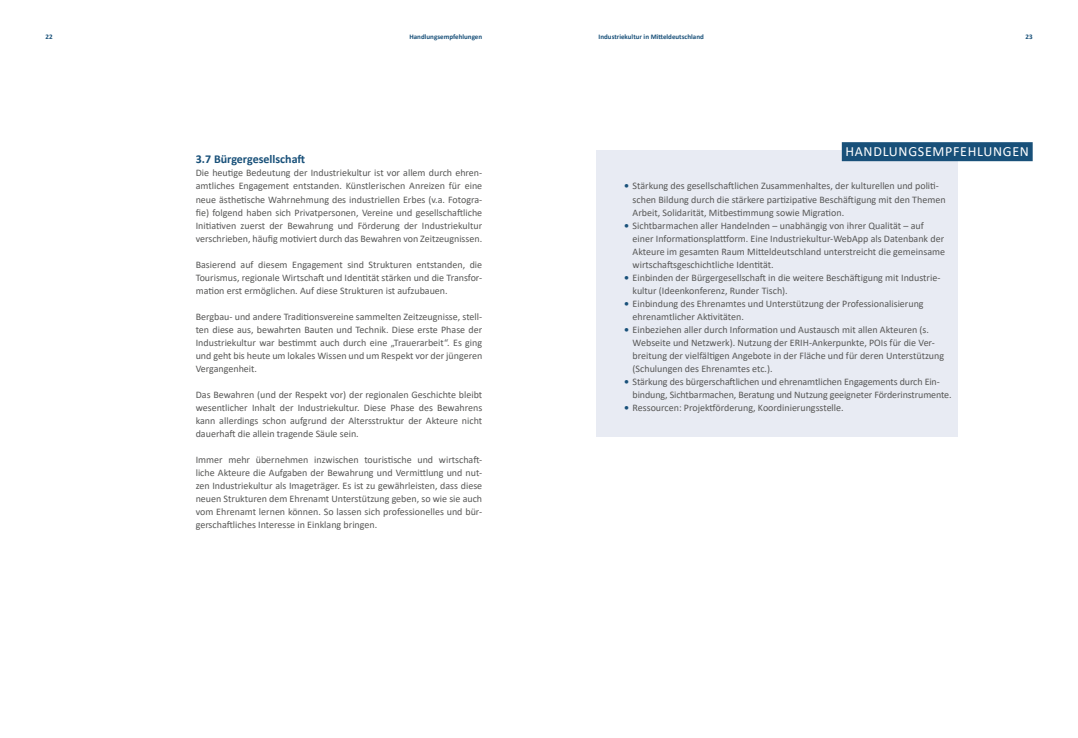
<style>
.page{position:relative;width:1078px;height:738px;background:#fff}
.page>*{position:absolute;margin:0;border:0;box-sizing:border-box;transform-origin:0 0}
.t1{font:14px "Calibri";letter-spacing:.05em;color:#fff}
.t2{font:700 12px "Calibri";color:#185079}
.t3{font:10px/13px "Calibri";color:#575756}
.t4{font:700 7px "Calibri";color:#185079}
.s1{font-weight:700;color:#185079}
</style>
<div class="page">
<div style="left:595px;top:150px;width:362px;height:286px;background:#e8ebf3"></div>
<div style="left:841px;top:142px;width:191px;height:19px;background:#185079"></div>
<p class="t4" style="left:46px;top:32px;width:9px">22</p>
<p class="t4" style="left:409px;top:32px;width:74px">Handlungsempfehlungen</p>
<p class="t4" style="left:598px;top:32px;width:107px">Industriekultur in Mitteldeutschland</p>
<p class="t4" style="left:1025px;top:32px;width:9px">23</p>
<p class="t2" style="left:196px;top:151px;width:111px">3.7 Bürgergesellschaft</p>
<p class="t3" style="left:196px;top:166px;width:288px;text-align:justify">Die heutige Bedeutung der Industriekultur ist vor allem durch ehren&shy;amtliches Engagement entstanden. Künstlerischen Anreizen für eine neue ästhetische Wahrnehmung des industriellen Erbes (v.a. Fotogra&shy;fie) folgend haben sich Privatpersonen, Vereine und gesellschaftliche Initiativen zuerst der Bewahrung und Förderung der Industriekultur verschrieben, häufig motiviert durch das Bewahren von Zeitzeugnissen.</p>
<p class="t3" style="left:196px;top:257px;width:288px;text-align:justify">Basierend auf diesem Engagement sind Strukturen entstanden, die Tourismus, regionale Wirtschaft und Identität stärken und die Transfor&shy;mation erst ermöglichen. Auf diese Strukturen ist aufzubauen.</p>
<p class="t3" style="left:196px;top:309px;width:288px;text-align:justify">Bergbau- und andere Traditionsvereine sammelten Zeitzeugnisse, stell&shy;ten diese aus, bewahrten Bauten und Technik. Diese erste Phase der Industriekultur war bestimmt auch durch eine „Trauerarbeit“. Es ging und geht bis heute um lokales Wissen und um Respekt vor der jüngeren Vergangenheit.</p>
<p class="t3" style="left:196px;top:387px;width:288px;text-align:justify">Das Bewahren (und der Respekt vor) der regionalen Geschichte bleibt wesentlicher Inhalt der Industriekultur. Diese Phase des Bewahrens kann allerdings schon aufgrund der Altersstruktur der Akteure nicht dauerhaft die allein tragende Säule sein.</p>
<p class="t3" style="left:196px;top:452px;width:288px;text-align:justify">Immer mehr übernehmen inzwischen touristische und wirtschaft&shy;liche Akteure die Aufgaben der Bewahrung und Vermittlung und nut&shy;zen Industriekultur als Imageträger. Es ist zu gewährleisten, dass diese neuen Strukturen dem Ehrenamt Unterstützung geben, so wie sie auch vom Ehrenamt lernen können. So lassen sich professionelles und bür&shy;gerschaftliches Interesse in Einklang bringen.</p>
<h1 class="t1" style="left:845px;top:141px;width:185px">HANDLUNGSEMPFEHLUNGEN</h1>
<p class="t3" style="left:632px;top:179px;width:314px;text-indent:-8px"><span class="s1">•</span> Stärkung des gesellschaftlichen Zusammenhaltes, der kulturellen und politi&shy;schen Bildung durch die stärkere partizipative Beschäftigung mit den Themen<br>Arbeit, Solidarität, Mitbestimmung sowie Migration.</p>
<p class="t3" style="left:632px;top:218px;width:314px;text-indent:-8px"><span class="s1">•</span> Sichtbarmachen aller Handelnden – unabhängig von ihrer Qualität – auf einer Informationsplattform. Eine Industriekultur-WebApp als Datenbank der Akteure im gesamten Raum Mitteldeutschland unterstreicht die gemeinsame wirtschaftsgeschichtliche Identität.</p>
<p class="t3" style="left:632px;top:270px;width:309px;text-indent:-8px"><span class="s1">•</span> Einbinden der Bürgergesellschaft in die weitere Beschäftigung mit Industrie&shy;kultur (Ideenkonferenz, Runder Tisch).</p>
<p class="t3" style="left:632px;top:296px;width:292px;text-indent:-8px"><span class="s1">•</span> Einbindung des Ehrenamtes und Unterstützung der Professionalisierung ehrenamtlicher Aktivitäten.</p>
<p class="t3" style="left:632px;top:322px;width:313px;text-indent:-8px"><span class="s1">•</span> Einbeziehen aller durch Information und Austausch mit allen Akteuren (s.<br>Webseite und Netzwerk). Nutzung der ERIH-Ankerpunkte, POIs für die Ver&shy;breitung der vielfältigen Angebote in der Fläche und für deren Unterstützung (Schulungen des Ehrenamtes etc.).</p>
<p class="t3" style="left:632px;top:374px;width:320px;text-indent:-8px"><span class="s1">•</span> Stärkung des bürgerschaftlichen und ehrenamtlichen Engagements durch Ein&shy;bindung, Sichtbarmachen, Beratung und Nutzung geeigneter Förderinstrumente.</p>
<p class="t3" style="left:624px;top:400px;width:221px"><span class="s1">•</span> Ressourcen: Projektförderung, Koordinierungsstelle.</p>
</div>
